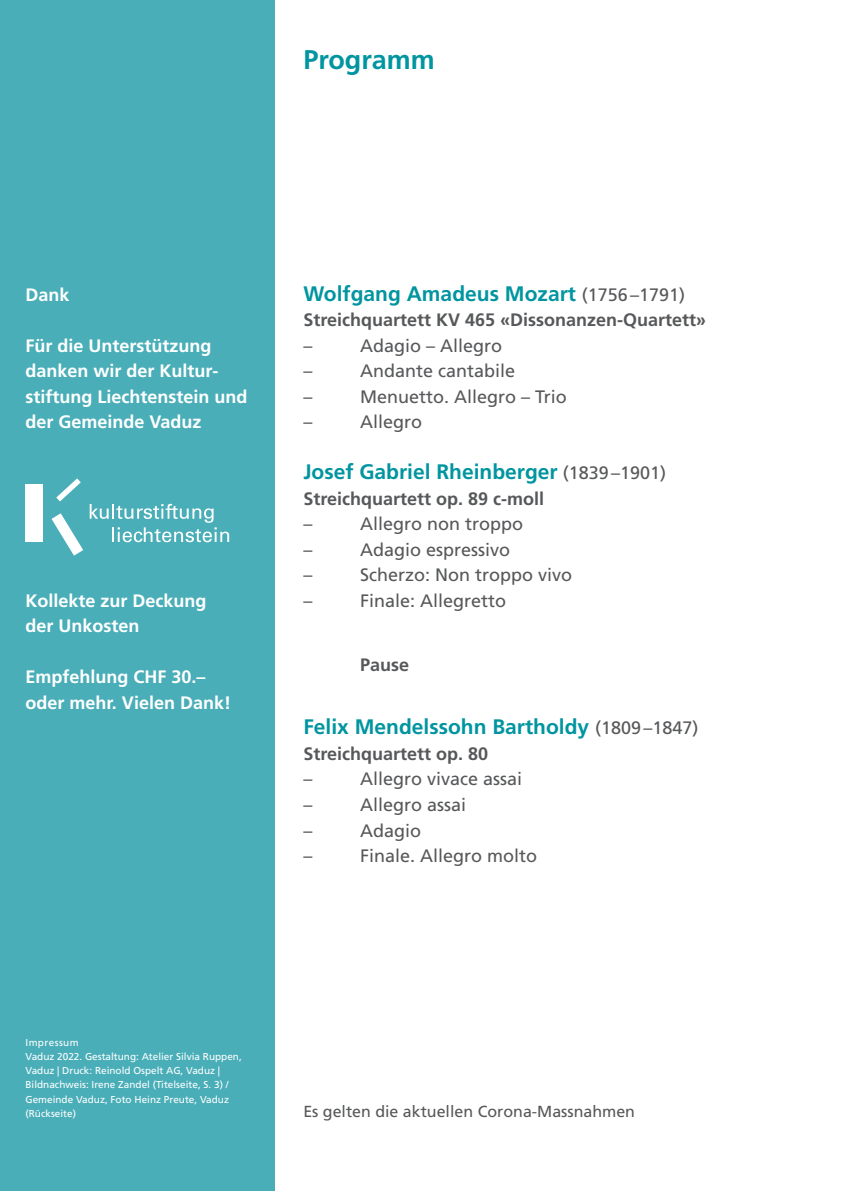
<style>
.page{position:relative;width:842px;height:1191px;background:#fff}
.page>*{position:absolute;margin:0;border:0;box-sizing:border-box;transform-origin:0 0}
.t1{font:700 27px "Frutiger";color:#0095a0}
.t2{font:700 21px "Frutiger";color:#0095a0}
.t3{font:18px "Frutiger";color:#57585a}
.t4{font:700 18px/25.6px "Frutiger";color:#fff}
.t5{font:700 18px "Frutiger";color:#57585a}
.t6{font:16px "Frutiger";color:#57585a}
.t7{font:10px/14.2px "Frutiger";color:#fff}
.s1{font-weight:400;font-size:18px;color:#57585a}
</style>
<div class="page">
<div style="left:0;top:0;width:275px;height:1191px;background:#4aaeb8"></div>
<div style="left:26px;top:484px;width:17px;height:58px;background:#fff"></div>
<svg style="left:52px;top:513px;width:31px;height:42px"></svg>
<svg style="left:56px;top:478px;width:25px;height:23px"></svg>
<svg style="left:90px;top:504px;width:139px;height:38px"></svg>
<h1 class="t1" style="left:303px;top:49px;width:133px">Programm</h1>
<p class="t4" style="left:26px;top:283px;width:46px">Dank</p>
<p class="t4" style="left:26px;top:334px;width:224px">Für die Unterstützung danken wir der Kultur&shy;stiftung Liechtenstein und der Gemeinde Vaduz</p>
<p class="t4" style="left:26px;top:589px;width:183px">Kollekte zur Deckung der Unkosten</p>
<p class="t4" style="left:26px;top:665px;width:207px">Empfehlung CHF 30.– oder mehr. Vielen Dank!</p>
<p class="t2" style="left:303px;top:285px;width:383px">Wolfgang Amadeus Mozart <span class="s1">(1756–1791)</span></p>
<p class="t5" style="left:303px;top:312px;width:404px">Streichquartett KV 465 «Dissonanzen-Quartett»</p>
<p class="t3" style="left:303px;top:338px;width:10px">–</p>
<p class="t3" style="left:360px;top:338px;width:144px">Adagio – Allegro</p>
<p class="t3" style="left:303px;top:364px;width:10px">–</p>
<p class="t3" style="left:360px;top:364px;width:157px">Andante cantabile</p>
<p class="t3" style="left:303px;top:389px;width:10px">–</p>
<p class="t3" style="left:360px;top:389px;width:208px">Menuetto. Allegro – Trio</p>
<p class="t3" style="left:303px;top:415px;width:10px">–</p>
<p class="t3" style="left:360px;top:415px;width:64px">Allegro</p>
<p class="t2" style="left:303px;top:463px;width:364px">Josef Gabriel Rheinberger <span class="s1">(1839–1901)</span></p>
<p class="t5" style="left:303px;top:491px;width:242px">Streichquartett op. 89 c-moll</p>
<p class="t3" style="left:303px;top:517px;width:10px">–</p>
<p class="t3" style="left:360px;top:517px;width:165px">Allegro non troppo</p>
<p class="t3" style="left:303px;top:542px;width:10px">–</p>
<p class="t3" style="left:360px;top:542px;width:152px">Adagio espressivo</p>
<p class="t3" style="left:303px;top:568px;width:10px">–</p>
<p class="t3" style="left:360px;top:568px;width:214px">Scherzo: Non troppo vivo</p>
<p class="t3" style="left:303px;top:593px;width:10px">–</p>
<p class="t3" style="left:360px;top:593px;width:148px">Finale: Allegretto</p>
<p class="t5" style="left:360px;top:657px;width:51px">Pause</p>
<p class="t2" style="left:303px;top:718px;width:397px">Felix Mendelssohn Bartholdy <span class="s1">(1809–1847)</span></p>
<p class="t5" style="left:303px;top:746px;width:186px">Streichquartett op. 80</p>
<p class="t3" style="left:303px;top:772px;width:10px">–</p>
<p class="t3" style="left:360px;top:772px;width:164px">Allegro vivace assai</p>
<p class="t3" style="left:303px;top:797px;width:10px">–</p>
<p class="t3" style="left:360px;top:797px;width:108px">Allegro assai</p>
<p class="t3" style="left:303px;top:823px;width:10px">–</p>
<p class="t3" style="left:360px;top:823px;width:63px">Adagio</p>
<p class="t3" style="left:303px;top:848px;width:10px">–</p>
<p class="t3" style="left:360px;top:848px;width:179px">Finale. Allegro molto</p>
<p class="t7" style="left:26px;top:1036px;width:218px">Impressum<br>Vaduz 2022. Gestaltung: Atelier Silvia Ruppen, Vaduz | Druck: Reinold Ospelt AG, Vaduz | Bildnachweis: Irene Zandel (Titelseite, S. 3) / Gemeinde Vaduz, Foto Heinz Preute, Vaduz (Rückseite)</p>
<p class="t6" style="left:303px;top:1105px;width:333px">Es gelten die aktuellen Corona-Massnahmen</p>
</div>
